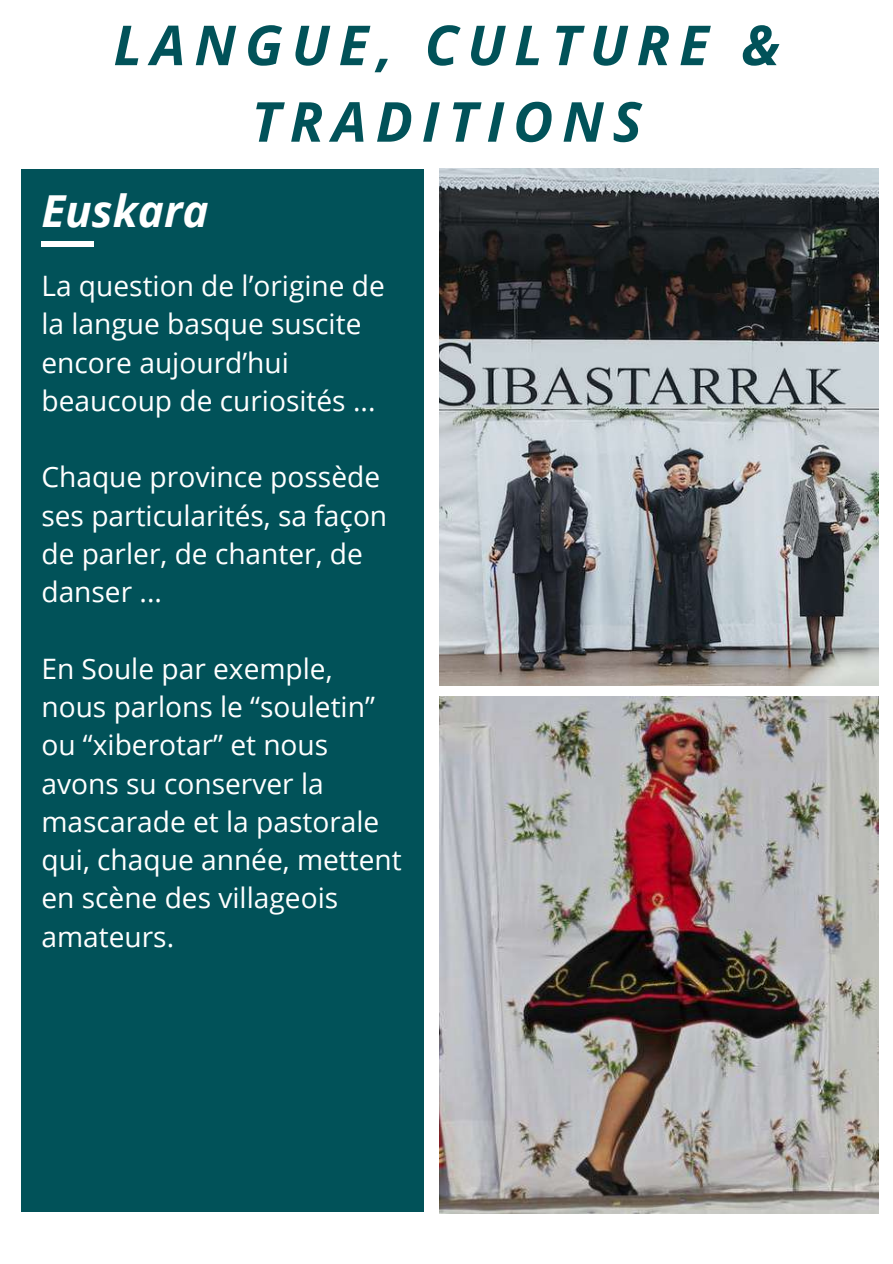
<style>
.page{position:relative;width:893px;height:1264px;background:#fff}
.page>*{position:absolute;margin:0;border:0;box-sizing:border-box;transform-origin:0 0}
.t1{font:italic 700 55.2px/76.5px "Open Sans";letter-spacing:.16em;color:#015259;text-align:center}
.t2{font:italic 700 44.1px "Open Sans";color:#fff}
.t3{font:28.05px/38.2px "Open Sans";color:#fff}
</style>
<div class="page">
<img style="left:439px;top:696px;width:439px;height:517px">
<img style="left:439px;top:169px;width:439px;height:516px">
<div style="left:21px;top:169px;width:402px;height:1042px;background:#015259"></div>
<div style="left:41px;top:241px;width:53px;height:6px;background:#fff"></div>
<h1 class="t1" style="left:113px;top:5px;width:668px">LANGUE, CULTURE &amp;<br>TRADITIONS</h1>
<h2 class="t2" style="left:41px;top:179px;width:169px">Euskara</h2>
<p class="t3" style="left:41px;top:266px;width:345px">La question de l’origine de la langue basque suscite encore aujourd’hui beaucoup de curiosités ...</p>
<p class="t3" style="left:41px;top:457px;width:347px">Chaque province possède ses particularités, sa façon de parler, de chanter, de danser ...</p>
<p class="t3" style="left:41px;top:648px;width:362px">En Soule par exemple, nous parlons le “souletin” ou “xiberotar” et nous avons su conserver la mascarade et la pastorale qui, chaque année, mettent en scène des villageois amateurs.</p>
</div>
